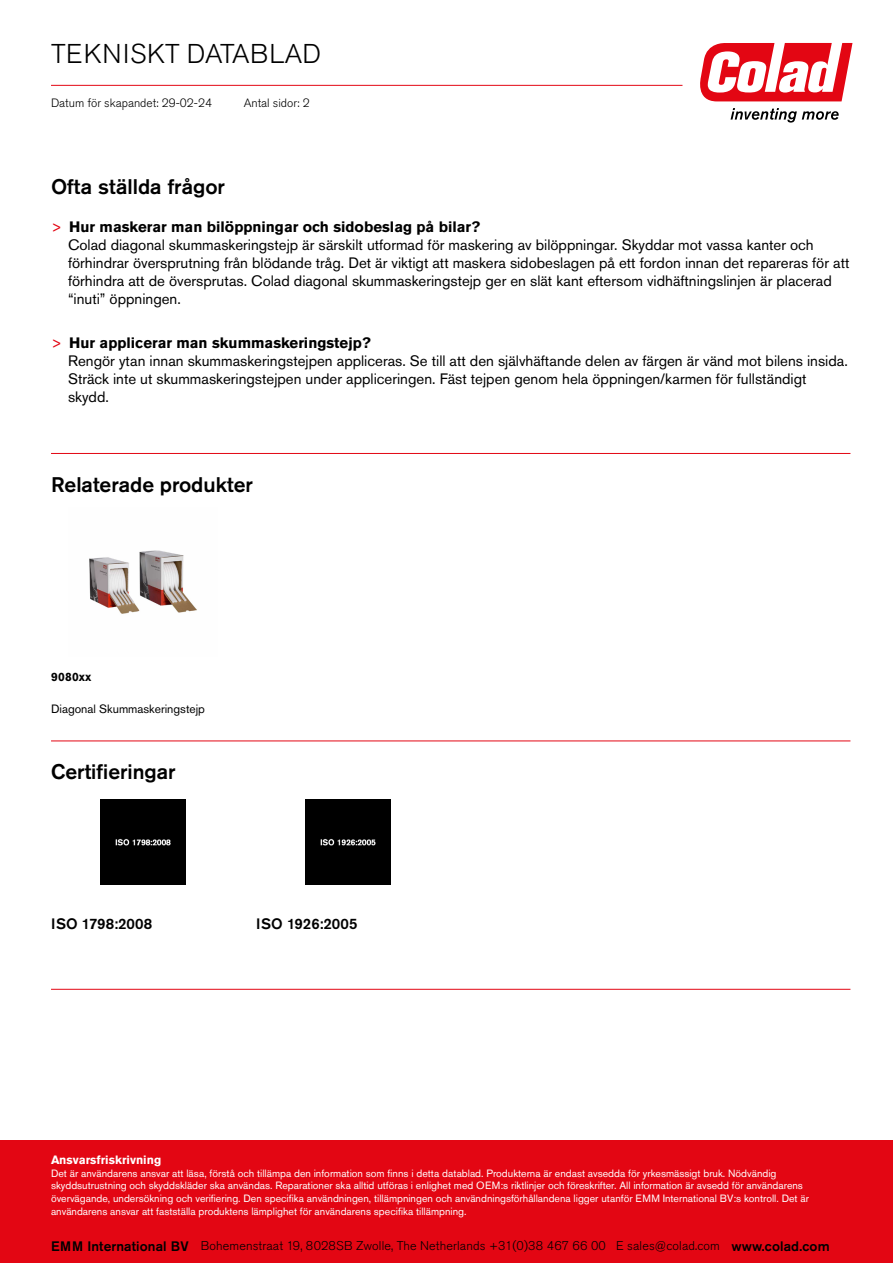
<style>
.page{position:relative;width:893px;height:1263px;background:#fff}
.page>*{position:absolute;margin:0;border:0;box-sizing:border-box;transform-origin:0 0}
.t1{font:300 27px "Akzidenz Grotesk Pro";letter-spacing:.01em;color:#000}
.t2{font:500 21px "Akzidenz Grotesk Pro";color:#000}
.t3{font:15px/18px "Akzidenz Grotesk Pro";color:#000}
.t4{font:500 15px "Akzidenz Grotesk Pro";color:#000}
.t5{font:300 12.6px "Akzidenz Grotesk Pro";letter-spacing:.01em;color:#000}
.t6{font:300 12px "Akzidenz Grotesk Pro";color:#000}
.t7{font:12px "Akzidenz Grotesk Pro";color:#000}
.t8{font:700 12px "Akzidenz Grotesk Pro";color:#fff}
.t9{font:700 12px "Akzidenz Grotesk Pro";letter-spacing:.02em;color:#000}
.t10{font:10.5px/12.9px "Akzidenz Grotesk Pro";color:#fff}
.s1{color:#e30613}
.s2{font-weight:700}
.s3{font-weight:500;font-size:13.65px}
</style>
<div class="page">
<svg style="left:700px;top:43px;width:152px;height:58px"></svg>
<svg style="left:731px;top:108px;width:108px;height:15px"></svg>
<hr style="left:51px;top:85px;width:631px;height:1px;background:#e30613">
<hr style="left:51px;top:453px;width:799px;height:1px;background:#e30613">
<img style="left:89px;top:550px;width:108px;height:64px">
<hr style="left:51px;top:741px;width:799px;height:1px;background:#e30613">
<div style="left:100px;top:799px;width:85px;height:85px;background:#000"></div>
<div style="left:306px;top:799px;width:85px;height:85px;background:#000"></div>
<hr style="left:51px;top:989px;width:799px;height:1px;background:#e30613">
<div style="left:0;top:1141px;width:893px;height:122px;background:#e30613"></div>
<h1 class="t1" style="left:51px;top:36px;width:271px">TEKNISKT DATABLAD</h1>
<p class="t6" style="left:244px;top:95px;width:67px">Antal sidor: 2</p>
<p class="t6" style="left:51px;top:95px;width:162px">Datum för skapandet: 29-02-24</p>
<h2 class="t2" style="left:51px;top:173px;width:176px">Ofta ställda frågor</h2>
<p class="t3" style="left:68px;top:218px;width:783px;text-indent:-17px"><span class="s1">&gt;</span> <span class="s2">Hur maskerar man bilöppningar och sidobeslag på bilar?<br></span>Colad diagonal skummaskeringstejp är särskilt utformad för maskering av bilöppningar. Skyddar mot vassa kanter och förhindrar översprutning från blödande tråg. Det är viktigt att maskera sidobeslagen på ett fordon innan det repareras för att förhindra att de översprutas. Colad diagonal skummaskeringstejp ger en slät kant eftersom vidhäftningslinjen är placerad “inuti” öppningen.</p>
<p class="t3" style="left:68px;top:334px;width:781px;text-indent:-17px"><span class="s1">&gt;</span> <span class="s2">Hur applicerar man skummaskeringstejp?<br></span>Rengör ytan innan skummaskeringstejpen appliceras. Se till att den självhäftande delen av färgen är vänd mot bilens insida.<br>Sträck inte ut skummaskeringstejpen under appliceringen. Fäst tejpen genom hela öppningen/karmen för fullständigt skydd.</p>
<h2 class="t2" style="left:51px;top:471px;width:203px">Relaterade produkter</h2>
<p class="t9" style="left:51px;top:669px;width:42px">9080xx</p>
<p class="t7" style="left:51px;top:701px;width:155px">Diagonal Skummaskeringstejp</p>
<h2 class="t2" style="left:51px;top:758px;width:126px">Certifieringar</h2>
<p class="t4" style="left:51px;top:913px;width:103px">ISO 1798:2008</p>
<p class="t4" style="left:256px;top:913px;width:103px">ISO 1926:2005</p>
<p class="t8" style="left:51px;top:1152px;width:112px">Ansvarsfriskrivning</p>
<p class="t10" style="left:51px;top:1166px;width:760px">Det är användarens ansvar att läsa, förstå och tillämpa den information som finns i detta datablad. Produkterna är endast avsedda för yrkesmässigt bruk. Nödvändig skyddsutrustning och skyddskläder ska användas. Reparationer ska alltid utföras i enlighet med OEM:s riktlinjer och föreskrifter. All information är avsedd för användarens övervägande, undersökning och verifiering. Den specifika användningen, tillämpningen och användningsförhållandena ligger utanför EMM International BV:s kontroll. Det är användarens ansvar att fastställa produktens lämplighet för användarens specifika tillämpning.</p>
<p class="t5" style="left:51px;top:1238px;width:780px"><span class="s3">EMM International BV</span> Bohemenstraat 19, 8028SB Zwolle, The Netherlands +31(0)38 467 66 00 E sales@colad.com <span class="s3">www.colad.com</span></p>
</div>
